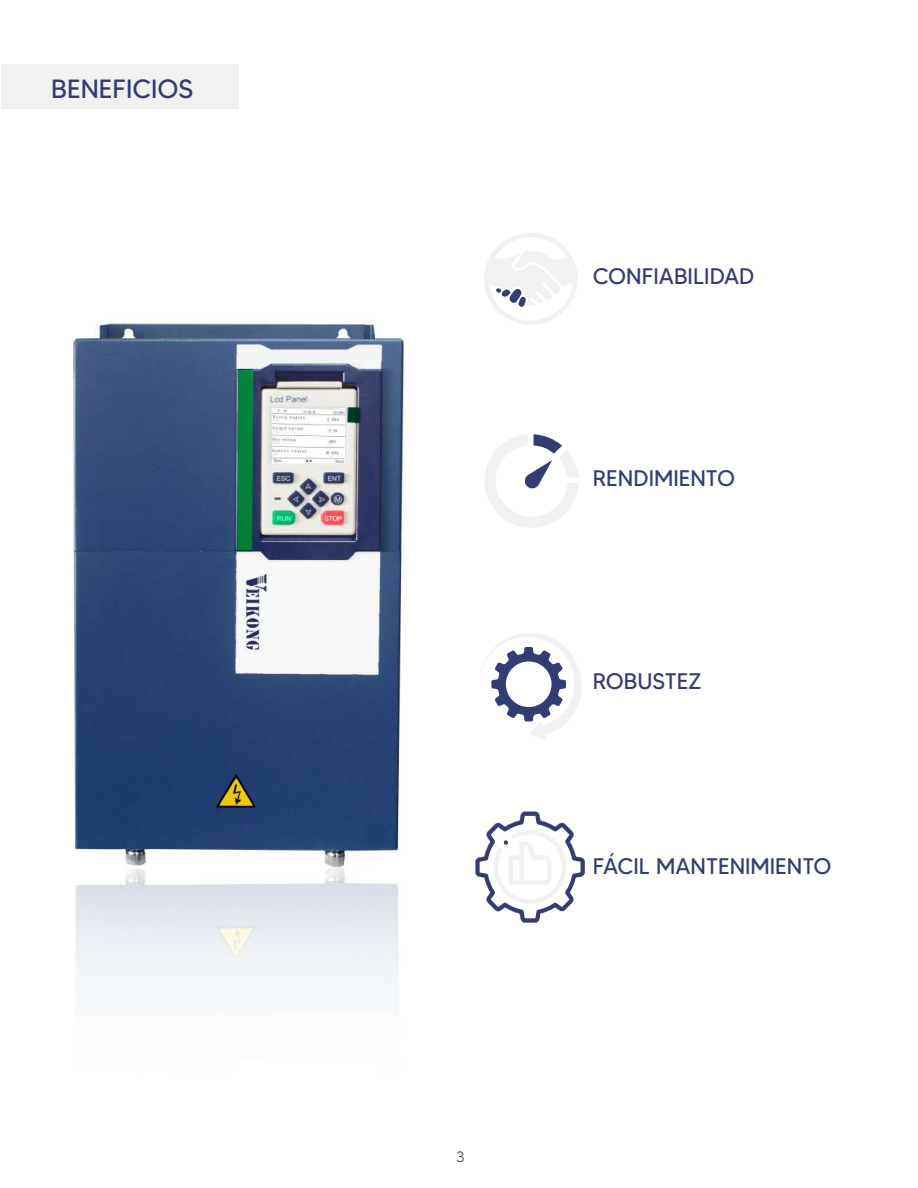
<style>
.page{position:relative;width:918px;height:1188px;background:#fff}
.page>*{position:absolute;margin:0;border:0;box-sizing:border-box;transform-origin:0 0}
.t1{font:26.4px "MADETOMMY";color:#333c73}
.t2{font:22.5px "MADETOMMY";color:#333c73}
.t3{font:300 15px "MADETOMMY";color:#231f20}
</style>
<div class="page">
<img style="left:72px;top:322px;width:334px;height:673px">
<div style="left:2px;top:65px;width:237px;height:44px;background:#f1f1f1"></div>
<svg style="left:485px;top:434px;width:93px;height:94px"></svg>
<svg style="left:482px;top:633px;width:100px;height:106px"></svg>
<svg style="left:484px;top:233px;width:93px;height:92px"></svg>
<svg style="left:475px;top:811px;width:110px;height:112px"></svg>
<p class="t1" style="left:51px;top:72px;width:144px">BENEFICIOS</p>
<p class="t3" style="left:456px;top:1148px;width:10px">3</p>
<p class="t2" style="left:593px;top:262px;width:163px">CONFIABILIDAD</p>
<p class="t2" style="left:593px;top:465px;width:144px">RENDIMIENTO</p>
<p class="t2" style="left:593px;top:667px;width:110px">ROBUSTEZ</p>
<p class="t2" style="left:593px;top:852px;width:240px">FÁCIL MANTENIMIENTO</p>
</div>
